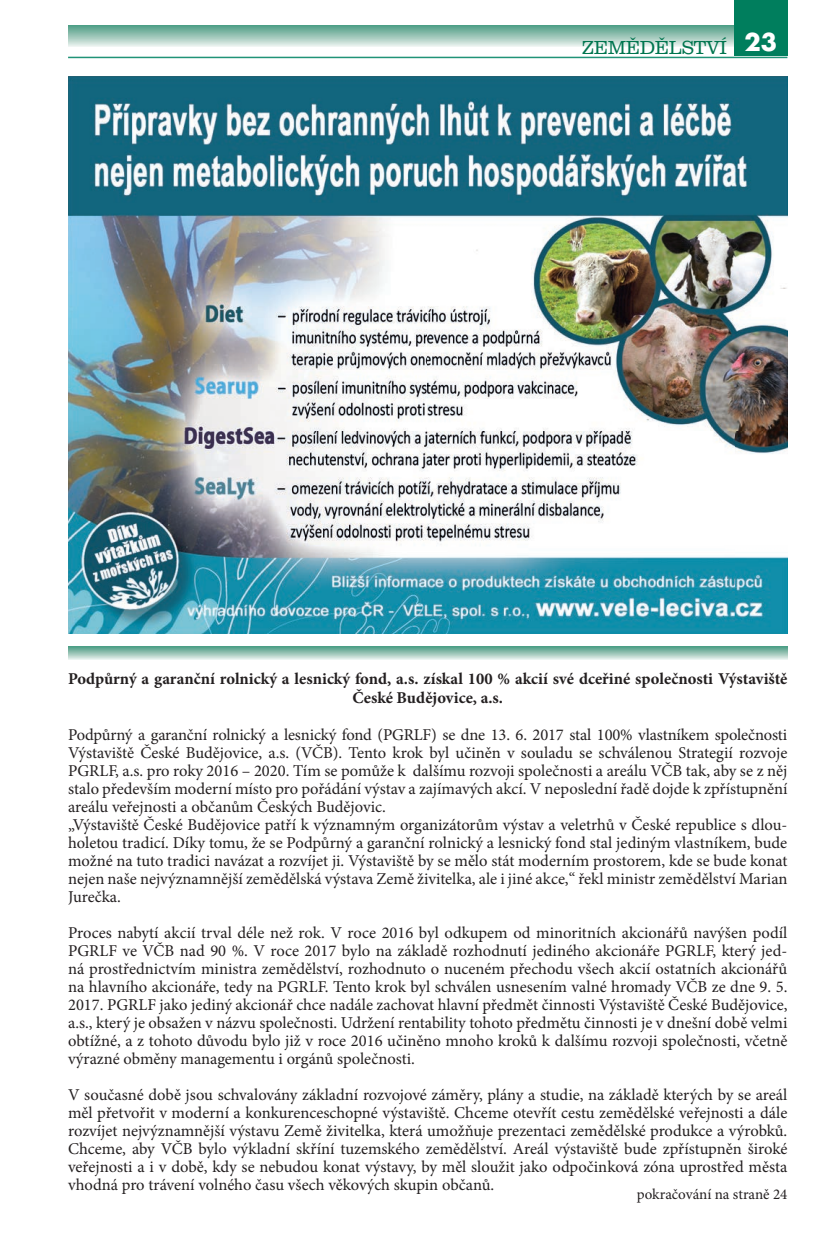
<style>
.page{position:relative;width:830px;height:1234px;background:#fff}
.page>*{position:absolute;margin:0;border:0;box-sizing:border-box;transform-origin:0 0}
.t1{font:300 19.5px "URW Clarendon TCE";letter-spacing:-.02em;color:#00754f}
.t2{font:16.5px/18px "Minion Pro";letter-spacing:-.005em;color:#231f20;text-align:justify}
.t3{font:700 16.5px/18.8px "Minion Pro";color:#231f20;text-align:center}
.t4{font:15px "Minion Pro";color:#231f20}
.s1{font-family:"Futura";font-weight:700;font-size:24px;color:#fff}
</style>
<div class="page">
<svg style="left:68px;top:26px;width:665px;height:21px;background:#9fc8bb"></svg>
<hr style="left:68px;top:57px;width:719px;height:1px;background:#209377">
<div style="left:733px;top:0;width:54px;height:55px;background:#007e5d"></div>
<img style="left:68px;top:77px;width:719px;height:556px">
<svg style="left:68px;top:646px;width:719px;height:13px;background:#92c1b2"></svg>
<p class="t1" style="left:581px;top:36px;width:196px">ZEMĚDĚLSTVÍ <span class="s1">23</span></p>
<p class="t3" style="left:68px;top:669px;width:720px">Podpůrný a garanční rolnický a lesnický fond, a.s. získal 100 % akcií své dceřiné společnosti Výstaviště<br>České Budějovice, a.s.</p>
<p class="t2" style="left:68px;top:725px;width:720px;text-align:left">Podpůrný a garanční rolnický a lesnický fond (PGRLF) se dne 13. 6. 2017 stal 100% vlastníkem společnosti Výstaviště České Budějovice, a.s. (VČB). Tento krok byl učiněn v souladu se schválenou Strategií rozvoje PGRLF, a.s. pro roky 2016 – 2020. Tím se pomůže k dalšímu rozvoji společnosti a areálu VČB tak, aby se z něj stalo především moderní místo pro pořádání výstav a zajímavých akcí. V neposlední řadě dojde k zpřístupnění areálu veřejnosti a občanům Českých Budějovic.<br>„Výstaviště České Budějovice patří k významným organizátorům výstav a veletrhů v České republice s dlou&shy;holetou tradicí. Díky tomu, že se Podpůrný a garanční rolnický a lesnický fond stal jediným vlastníkem, bude možné na tuto tradici navázat a rozvíjet ji. Výstaviště by se mělo stát moderním prostorem, kde se bude konat nejen naše nejvýznamnější zemědělská výstava Země živitelka, ale i jiné akce,“ řekl ministr zemědělství Marian Jurečka.</p>
<p class="t2" style="left:68px;top:923px;width:720px">Proces nabytí akcií trval déle než rok. V roce 2016 byl odkupem od minoritních akcionářů navýšen podíl PGRLF ve VČB nad 90 %. V roce 2017 bylo na základě rozhodnutí jediného akcionáře PGRLF, který jed&shy;ná prostřednictvím ministra zemědělství, rozhodnuto o nuceném přechodu všech akcií ostatních akcionářů na hlavního akcionáře, tedy na PGRLF. Tento krok byl schválen usnesením valné hromady VČB ze dne 9. 5.<br>2017. PGRLF jako jediný akcionář chce nadále zachovat hlavní předmět činnosti Výstaviště České Budějovice, a.s., který je obsažen v názvu společnosti. Udržení rentability tohoto předmětu činnosti je v dnešní době velmi obtížné, a z tohoto důvodu bylo již v roce 2016 učiněno mnoho kroků k dalšímu rozvoji společnosti, včetně výrazné obměny managementu i orgánů společnosti.</p>
<p class="t2" style="left:68px;top:1085px;width:720px">V současné době jsou schvalovány základní rozvojové záměry, plány a studie, na základě kterých by se areál měl přetvořit v moderní a konkurenceschopné výstaviště. Chceme otevřít cestu zemědělské veřejnosti a dále rozvíjet nejvýznamnější výstavu Země živitelka, která umožňuje prezentaci zemědělské produkce a výrobků.<br>Chceme, aby VČB bylo výkladní skříní tuzemského zemědělství. Areál výstaviště bude zpřístupněn široké veřejnosti a i v době, kdy se nebudou konat výstavy, by měl sloužit jako odpočinková zóna uprostřed města vhodná pro trávení volného času všech věkových skupin občanů.</p>
<p class="t4" style="left:636px;top:1184px;width:152px">pokračování na straně 24</p>
</div>
